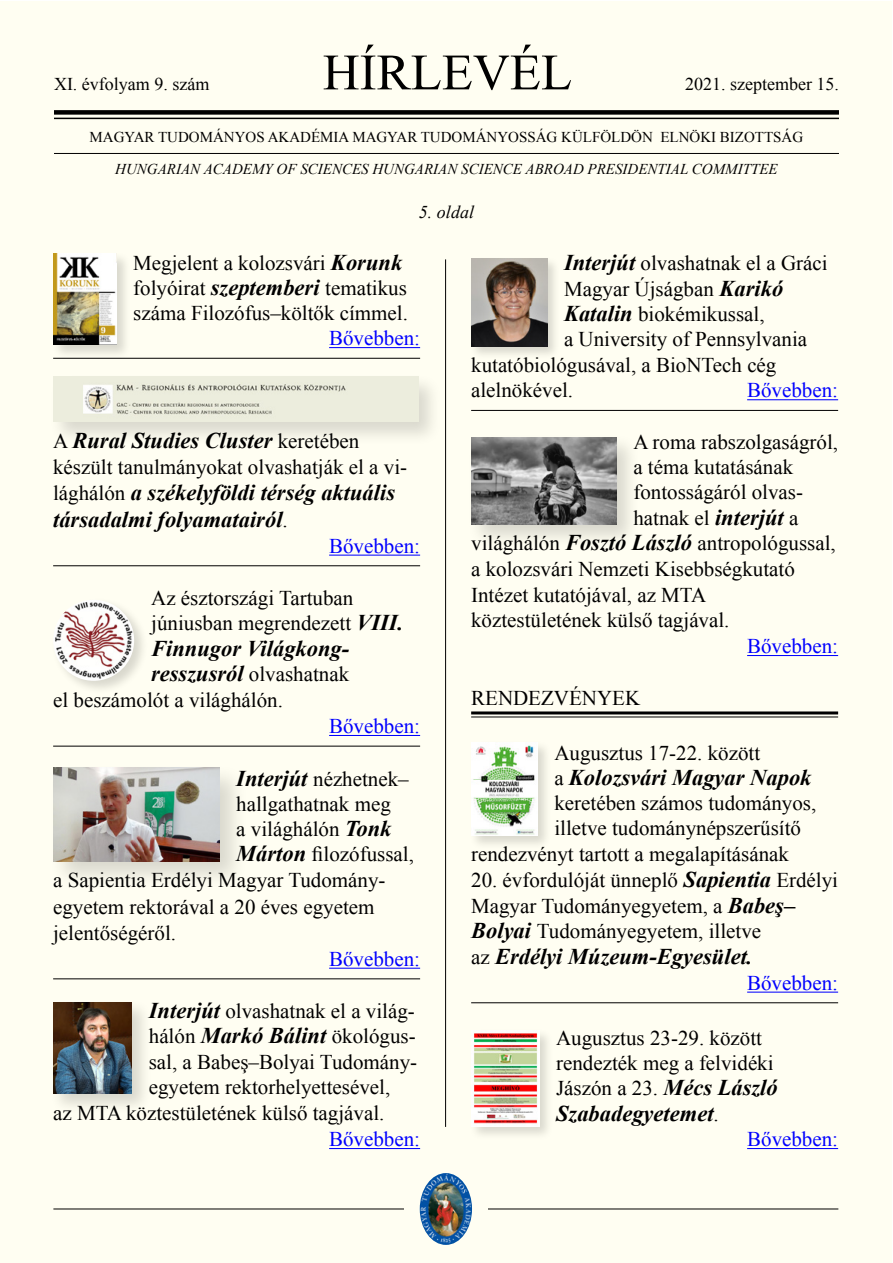
<style>
.page{position:relative;width:893px;height:1263px;background:#fff}
.page>*{position:absolute;margin:0;border:0;box-sizing:border-box;transform-origin:0 0}
.t1{font:51px "Times New Roman";color:#000}
.t2{font:italic 700 22.5px/26.2px "Times New Roman";color:#000}
.t3{font:21px/25.2px "Times New Roman";color:#000}
.t4{font:21px "Times New Roman";color:#00f}
.t5{font:18px "Times New Roman";color:#000}
.t6{font:italic 18px "Times New Roman";color:#000}
.t7{font:italic 15px "Times New Roman";color:#000}
.t8{font:15px "Times New Roman";color:#000}
.s1{font-weight:700;font-style:italic;font-size:22.5px}
.s2{font-weight:400;font-style:normal;font-size:21px}
</style>
<div class="page">
<div style="left:0;top:1px;width:892px;height:1262px;background:#fffef2"></div>
<hr style="left:53px;top:1208px;width:785px;height:1px;background:#000">
<div style="left:54px;top:110px;width:785px;height:5px;background:#000"></div>
<hr style="left:54px;top:118px;width:785px;height:1px;background:#000">
<hr style="left:54px;top:153px;width:785px;height:1px;background:#000">
<div style="left:404px;top:1192px;width:84px;height:34px;background:#fffef2"></div>
<img style="left:420px;top:1173px;width:52px;height:72px">
<hr style="left:445px;top:259px;width:1px;height:868px;background:#000">
<hr style="left:53px;top:358px;width:367px;height:1px;background:#000">
<hr style="left:329px;top:347px;width:91px;height:1px;background:#00f">
<hr style="left:53px;top:565px;width:367px;height:1px;background:#000">
<hr style="left:329px;top:555px;width:91px;height:1px;background:#00f">
<hr style="left:53px;top:746px;width:367px;height:1px;background:#000">
<hr style="left:329px;top:735px;width:91px;height:1px;background:#00f">
<hr style="left:53px;top:978px;width:367px;height:1px;background:#000">
<hr style="left:329px;top:968px;width:91px;height:1px;background:#00f">
<hr style="left:329px;top:1148px;width:91px;height:1px;background:#00f">
<div style="left:51px;top:251px;width:80px;height:109px;background:#000;opacity:.15"></div>
<img style="left:53px;top:253px;width:63px;height:92px">
<div style="left:50px;top:373px;width:393px;height:73px;background:#000;opacity:.15"></div>
<img style="left:53px;top:377px;width:365px;height:45px">
<div style="left:51px;top:598px;width:98px;height:97px;background:#000;opacity:.15"></div>
<img style="left:53px;top:600px;width:81px;height:81px;border-radius:40px">
<div style="left:48px;top:763px;width:201px;height:127px;background:#000;opacity:.15"></div>
<img style="left:53px;top:768px;width:166px;height:93px">
<div style="left:50px;top:999px;width:102px;height:115px;background:#000;opacity:.15"></div>
<img style="left:53px;top:1002px;width:79px;height:92px">
<hr style="left:471px;top:410px;width:367px;height:1px;background:#000">
<hr style="left:747px;top:399px;width:91px;height:1px;background:#00f">
<hr style="left:747px;top:655px;width:91px;height:1px;background:#00f">
<hr style="left:471px;top:711px;width:367px;height:3px;background:#000">
<hr style="left:471px;top:716px;width:367px;height:1px;background:#000">
<hr style="left:471px;top:1002px;width:367px;height:1px;background:#000">
<hr style="left:747px;top:991px;width:91px;height:2px;background:#00f">
<hr style="left:747px;top:1148px;width:91px;height:1px;background:#00f">
<div style="left:469px;top:257px;width:91px;height:102px;background:#000;opacity:.15"></div>
<img style="left:471px;top:258px;width:76px;height:88px">
<div style="left:467px;top:434px;width:174px;height:115px;background:#000;opacity:.15"></div>
<img style="left:471px;top:437px;width:145px;height:87px">
<div style="left:468px;top:740px;width:84px;height:109px;background:#000;opacity:.15"></div>
<img style="left:471px;top:743px;width:66px;height:92px">
<div style="left:468px;top:1027px;width:85px;height:114px;background:#000;opacity:.15"></div>
<img style="left:471px;top:1030px;width:68px;height:96px">
<h1 class="t1" style="left:323px;top:38px;width:251px">HÍRLEVÉL</h1>
<p class="t5" style="left:54px;top:72px;width:157px">XI. évfolyam 9. szám</p>
<p class="t5" style="left:685px;top:72px;width:155px">2021. szeptember 15.</p>
<p class="t8" style="left:90px;top:127px;width:715px">MAGYAR TUDOMÁNYOS AKADÉMIA MAGYAR TUDOMÁNYOSSÁG KÜLFÖLDÖN ELNÖKI BIZOTTSÁG</p>
<p class="t7" style="left:115px;top:158px;width:664px">HUNGARIAN ACADEMY OF SCIENCES HUNGARIAN SCIENCE ABROAD PRESIDENTIAL COMMITTEE</p>
<p class="t6" style="left:419px;top:199px;width:57px">5. oldal</p>
<p class="t3" style="left:133px;top:250px;width:276px">Megjelent a kolozsvári <span class="s1">Korunk </span>folyóirat <span class="s1">szeptemberi</span> tematikus száma Filozófus–költők címmel.</p>
<p class="t4" style="left:329px;top:324px;width:92px">Bővebben:</p>
<p class="t3" style="left:564px;top:250px;width:265px"><span class="s1">Interjút</span> olvashatnak el a Gráci</p>
<p class="t3" style="left:564px;top:276px;width:221px">Magyar Újságban <span class="s1">Karikó</span></p>
<p class="t3" style="left:564px;top:301px;width:202px"><span class="s1">Katalin</span> biokémikussal,</p>
<p class="t3" style="left:564px;top:326px;width:245px">a University of Pennsylvania</p>
<p class="t3" style="left:471px;top:352px;width:307px">kutatóbiológusával, a BioNTech cég</p>
<p class="t3" style="left:471px;top:377px;width:104px">alelnökével.</p>
<p class="t4" style="left:747px;top:376px;width:92px">Bővebben:</p>
<p class="t3" style="left:633px;top:429px;width:206px">A roma rabszolgaságról,</p>
<p class="t3" style="left:633px;top:454px;width:161px">a téma kutatásának</p>
<p class="t3" style="left:633px;top:479px;width:171px">fontosságáról olvas-</p>
<p class="t3" style="left:633px;top:505px;width:166px">hatnak el <span class="s1">interjút</span> a</p>
<p class="t3" style="left:471px;top:530px;width:366px">világhálón <span class="s1">Fosztó László</span> antropológussal,</p>
<p class="t3" style="left:471px;top:556px;width:325px">a kolozsvári Nemzeti Kisebbségkutató</p>
<p class="t3" style="left:471px;top:582px;width:237px">Intézet kutatójával, az MTA</p>
<p class="t3" style="left:471px;top:607px;width:260px">köztestületének külső tagjával.</p>
<p class="t4" style="left:747px;top:632px;width:92px">Bővebben:</p>
<p class="t3" style="left:471px;top:685px;width:171px">RENDEZVÉNYEK</p>
<p class="t2" style="left:53px;top:427px;width:308px"><span class="s2">A</span> Rural Studies Cluster <span class="s2">keretében</span></p>
<p class="t3" style="left:53px;top:454px;width:356px">készült tanulmányokat olvashatják el a vi-</p>
<p class="t2" style="left:53px;top:479px;width:343px"><span class="s2">lághálón</span> a székelyföldi térség aktuális társadalmi folyamatairól<span class="s2">.</span></p>
<p class="t4" style="left:329px;top:532px;width:92px">Bővebben:</p>
<p class="t3" style="left:151px;top:585px;width:254px">Az észtországi Tartuban júniusban megrendezett <span class="s1">VIII.</span></p>
<p class="t2" style="left:151px;top:634px;width:200px">Finnugor Világkong-</p>
<p class="t3" style="left:53px;top:660px;width:298px;line-height:26.2px;text-indent:98px"><span class="s1">resszusról</span> olvashatnak el beszámolót a világhálón.</p>
<p class="t4" style="left:329px;top:712px;width:92px">Bővebben:</p>
<p class="t3" style="left:236px;top:766px;width:174px"><span class="s1">Interjút</span> nézhetnek–</p>
<p class="t3" style="left:236px;top:791px;width:156px">hallgathatnak meg</p>
<p class="t3" style="left:236px;top:816px;width:157px">a világhálón <span class="s1">Tonk</span></p>
<p class="t3" style="left:236px;top:841px;width:179px"><span class="s1">Márton</span> filozófussal,</p>
<p class="t3" style="left:53px;top:867px;width:334px">a Sapientia Erdélyi Magyar Tudomány-</p>
<p class="t3" style="left:53px;top:893px;width:323px">egyetem rektorával a 20 éves egyetem</p>
<p class="t3" style="left:53px;top:920px;width:125px">jelentőségéről.</p>
<p class="t4" style="left:329px;top:945px;width:92px">Bővebben:</p>
<p class="t3" style="left:149px;top:998px;width:268px"><span class="s1">Interjút</span> olvashatnak el a világ-</p>
<p class="t3" style="left:149px;top:1023px;width:268px">hálón <span class="s1">Markó Bálint</span> ökológus-</p>
<p class="t3" style="left:149px;top:1049px;width:270px">sal, a Babeş–Bolyai Tudomány-</p>
<p class="t3" style="left:149px;top:1074px;width:243px">egyetem rektorhelyettesével,</p>
<p class="t3" style="left:53px;top:1100px;width:333px">az MTA köztestületének külső tagjával.</p>
<p class="t4" style="left:329px;top:1125px;width:92px">Bővebben:</p>
<p class="t3" style="left:554px;top:740px;width:207px">Augusztus 17-22. között</p>
<p class="t2" style="left:554px;top:764px;width:259px"><span class="s2">a</span> Kolozsvári Magyar Napok</p>
<p class="t3" style="left:554px;top:790px;width:263px">keretében számos tudományos,</p>
<p class="t3" style="left:554px;top:815px;width:248px">illetve tudománynépszerűsítő</p>
<p class="t3" style="left:471px;top:841px;width:319px">rendezvényt tartott a megalapításának</p>
<p class="t3" style="left:471px;top:867px;width:368px;line-height:25.8px">20. évfordulóját ünneplő <span class="s1">Sapientia</span> Erdélyi<br>Magyar Tudományegyetem, a <span class="s1">Babeş–<br>Bolyai</span> Tudományegyetem, illetve</p>
<p class="t2" style="left:471px;top:943px;width:283px"><span class="s2">az</span> Erdélyi Múzeum-Egyesület.</p>
<p class="t4" style="left:747px;top:969px;width:92px">Bővebben:</p>
<p class="t3" style="left:556px;top:1025px;width:223px">Augusztus 23-29. között rendezték meg a felvidéki<br>Jászón a 23. <span class="s1">Mécs László</span></p>
<p class="t2" style="left:556px;top:1099px;width:164px">Szabadegyetemet<span class="s2">.</span></p>
<p class="t4" style="left:747px;top:1125px;width:92px">Bővebben:</p>
</div>
